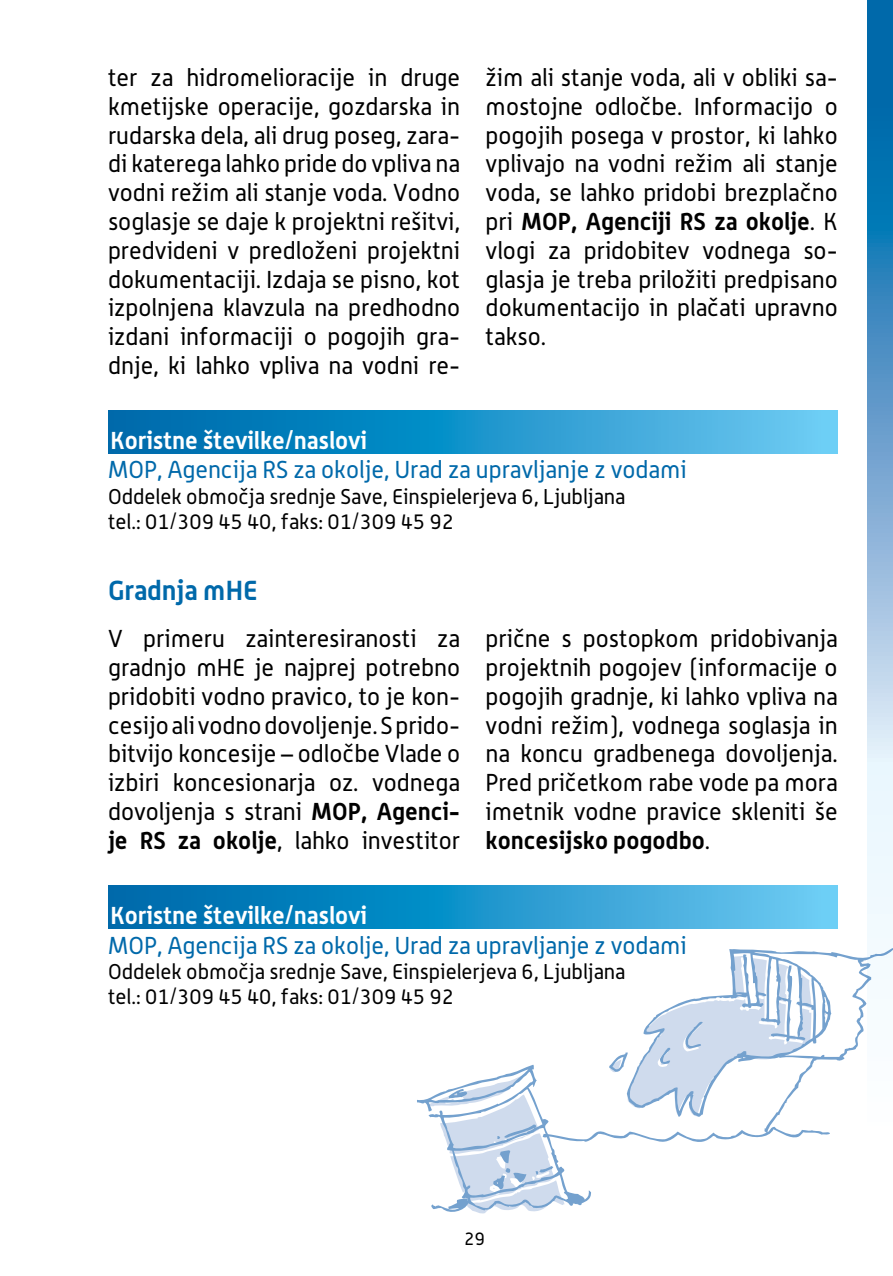
<style>
.page{position:relative;width:893px;height:1276px;background:#fff}
.page>*{position:absolute;margin:0;border:0;box-sizing:border-box;transform-origin:0 0}
.t1{font:700 27px "Alwyn OT";color:#0069aa}
.t2{font:24px/28.8px "Alwyn OT";color:#000;text-align:justify}
.t3{font:24px "Alwyn OT";color:#0069aa}
.t4{font:700 24px "Alwyn OT";color:#fff}
.t5{font:21px/25.2px "Alwyn OT";color:#000}
.t6{font:18px "Alwyn OT";color:#000}
.s1{font-weight:700}
</style>
<div class="page">
<svg style="left:591px;top:945px;width:277px;height:197px"></svg>
<svg style="left:417px;top:1064px;width:174px;height:150px"></svg>
<svg style="left:868px;top:0;width:25px;height:983px;background:#7ab0d5"></svg>
<svg style="left:108px;top:410px;width:730px;height:43px;background:#2496cd"></svg>
<svg style="left:108px;top:886px;width:730px;height:42px;background:#2496cd"></svg>
<p class="t2" style="left:108px;top:64px;width:354px">ter za hidromelioracije in druge kmetijske operacije, gozdarska in rudarska dela, ali drug poseg, zara&shy;di katerega lahko pride do vpliva na vodni režim ali stanje voda. Vodno soglasje se daje k projektni rešitvi, predvideni v predloženi projektni dokumentaciji. Izdaja se pisno, kot izpolnjena klavzula na predhodno izdani informaciji o pogojih gra&shy;dnje, ki lahko vpliva na vodni re-</p>
<p class="t2" style="left:486px;top:64px;width:354px">žim ali stanje voda, ali v obliki sa&shy;mostojne odločbe. Informacijo o pogojih posega v prostor, ki lahko vplivajo na vodni režim ali stanje voda, se lahko pridobi brezplačno pri <span class="s1">MOP, Agenciji RS za okolje</span>. K vlogi za pridobitev vodnega so&shy;glasja je treba priložiti predpisano dokumentacijo in plačati upravno takso.</p>
<p class="t4" style="left:111px;top:425px;width:258px">Koristne številke/naslovi</p>
<p class="t3" style="left:108px;top:455px;width:580px">MOP, Agencija RS za okolje, Urad za upravljanje z vodami</p>
<p class="t5" style="left:108px;top:484px;width:519px">Oddelek območja srednje Save, Einspielerjeva 6, Ljubljana tel.: 01/309 45 40, faks: 01/309 45 92</p>
<p class="t1" style="left:108px;top:574px;width:151px">Gradnja mHE</p>
<p class="t2" style="left:108px;top:625px;width:354px">V primeru zainteresiranosti za gradnjo mHE je najprej potrebno pridobiti vodno pravico, to je kon&shy;cesijo ali vodno dovoljenje. S prido&shy;bitvijo koncesije – odločbe Vlade o izbiri koncesionarja oz. vodnega dovoljenja s strani <span class="s1">MOP, Agenci&shy;je RS za okolje</span>, lahko investitor</p>
<p class="t2" style="left:486px;top:625px;width:354px">prične s postopkom pridobivanja projektnih pogojev (informacije o pogojih gradnje, ki lahko vpliva na vodni režim), vodnega soglasja in na koncu gradbenega dovoljenja.<br>Pred pričetkom rabe vode pa mora imetnik vodne pravice skleniti še <span class="s1">koncesijsko pogodbo</span>.</p>
<p class="t4" style="left:111px;top:900px;width:258px">Koristne številke/naslovi</p>
<p class="t3" style="left:108px;top:931px;width:580px">MOP, Agencija RS za okolje, Urad za upravljanje z vodami</p>
<p class="t5" style="left:108px;top:959px;width:519px">Oddelek območja srednje Save, Einspielerjeva 6, Ljubljana tel.: 01/309 45 40, faks: 01/309 45 92</p>
<p class="t6" style="left:464px;top:1228px;width:22px">29</p>
</div>
